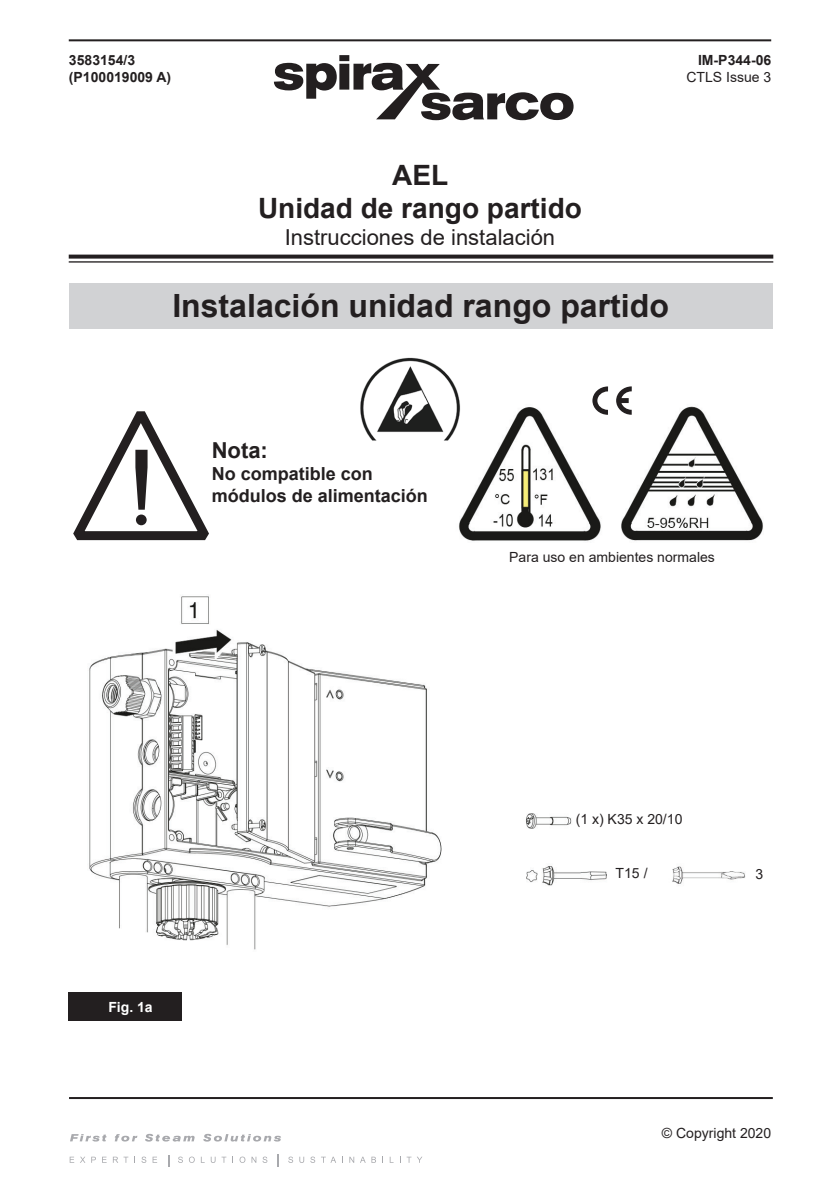
<style>
.page{position:relative;width:840px;height:1191px;background:#fff}
.page>*{position:absolute;margin:0;border:0;box-sizing:border-box;transform-origin:0 0}
.t1{font:700 32px "Arial";color:#231f20}
.t2{font:700 28px "Arial";color:#231f20}
.t3{font:22px "Arial";color:#231f20}
.page_number{font:700 22px "Arial";color:#231f20}
.page_number-2{font:700 18px "Arial";color:#231f20}
.Body_text{font:14px "Arial";color:#231f20}
.Body_text-2{font:700 14px "Arial";color:#231f20}
.Body_text-3{font:700 14px "Arial";color:#fff}
</style>
<div class="page">
<hr style="left:69px;top:1097px;width:703px;height:2px;background:#231f20">
<svg style="left:69px;top:255px;width:703px;height:4px;fill:#231f20"></svg>
<hr style="left:69px;top:261px;width:703px;height:2px;background:#231f20">
<hr style="left:69px;top:39px;width:701px;height:2px;background:#231f20">
<svg style="left:274px;top:55px;width:299px;height:65px"></svg>
<div style="left:69px;top:283px;width:703px;height:45px;background:#d1d2d4"></div>
<svg style="left:70px;top:1133px;width:211px;height:8px"></svg>
<svg style="left:70px;top:1156px;width:4px;height:6px"></svg>
<svg style="left:80px;top:1156px;width:5px;height:6px"></svg>
<svg style="left:91px;top:1156px;width:5px;height:6px"></svg>
<svg style="left:102px;top:1156px;width:5px;height:6px"></svg>
<svg style="left:113px;top:1156px;width:15px;height:6px"></svg>
<svg style="left:141px;top:1156px;width:5px;height:6px"></svg>
<svg style="left:152px;top:1156px;width:5px;height:6px"></svg>
<svg style="left:178px;top:1156px;width:5px;height:6px"></svg>
<svg style="left:189px;top:1156px;width:6px;height:6px"></svg>
<svg style="left:221px;top:1156px;width:5px;height:6px"></svg>
<svg style="left:239px;top:1156px;width:6px;height:6px"></svg>
<svg style="left:251px;top:1156px;width:5px;height:6px"></svg>
<svg style="left:262px;top:1156px;width:5px;height:6px"></svg>
<svg style="left:288px;top:1156px;width:5px;height:6px"></svg>
<svg style="left:299px;top:1156px;width:5px;height:6px"></svg>
<svg style="left:310px;top:1156px;width:5px;height:6px"></svg>
<svg style="left:321px;top:1156px;width:15px;height:6px"></svg>
<svg style="left:349px;top:1156px;width:73px;height:7px"></svg>
<svg style="left:277px;top:1154px;width:1px;height:12px"></svg>
<img style="left:89px;top:596px;width:657px;height:354px">
<div style="left:625px;top:862px;width:39px;height:27px;background:#fff"></div>
<div style="left:575px;top:804px;width:139px;height:28px;background:#fff"></div>
<div style="left:68px;top:992px;width:113px;height:28px;background:#231f20"></div>
<img style="left:459px;top:406px;width:304px;height:135px">
<svg style="left:592px;top:386px;width:39px;height:29px"></svg>
<svg style="left:73px;top:411px;width:136px;height:129px"></svg>
<div style="left:136px;top:514px;width:11px;height:11px;background:#231f20;border-radius:50%"></div>
<img style="left:360px;top:357px;width:102px;height:86px">
<p class="Body_text-2" style="left:69px;top:50px;width:68px">3583154/3</p>
<p class="Body_text-2" style="left:69px;top:67px;width:104px">(P100019009 A)</p>
<p class="Body_text-2" style="left:697px;top:50px;width:75px">IM-P344-06</p>
<p class="Body_text" style="left:686px;top:67px;width:86px">CTLS Issue 3</p>
<p class="t2" style="left:392px;top:155px;width:57px">AEL</p>
<p class="t2" style="left:258px;top:189px;width:325px">Unidad de rango partido</p>
<p class="t3" style="left:284px;top:222px;width:272px">Instrucciones de instalación</p>
<p class="t1" style="left:172px;top:283px;width:498px">Instalación unidad rango partido</p>
<p class="page_number" style="left:211px;top:435px;width:58px">Nota:</p>
<p class="page_number-2" style="left:211px;top:461px;width:163px">No compatible con</p>
<p class="page_number-2" style="left:211px;top:483px;width:218px">módulos de alimentación</p>
<p class="Body_text" style="left:509px;top:547px;width:207px">Para uso en ambientes normales</p>
<p class="Body_text" style="left:575px;top:809px;width:108px">(1 x) K35 x 20/10</p>
<p class="Body_text-3" style="left:108px;top:996px;width:46px">Fig. 1a</p>
<p class="Body_text" style="left:615px;top:863px;width:33px">T15 /</p>
<p class="Body_text" style="left:755px;top:864px;width:9px">3</p>
<p class="Body_text" style="left:661px;top:1123px;width:111px">© Copyright 2020</p>
</div>
